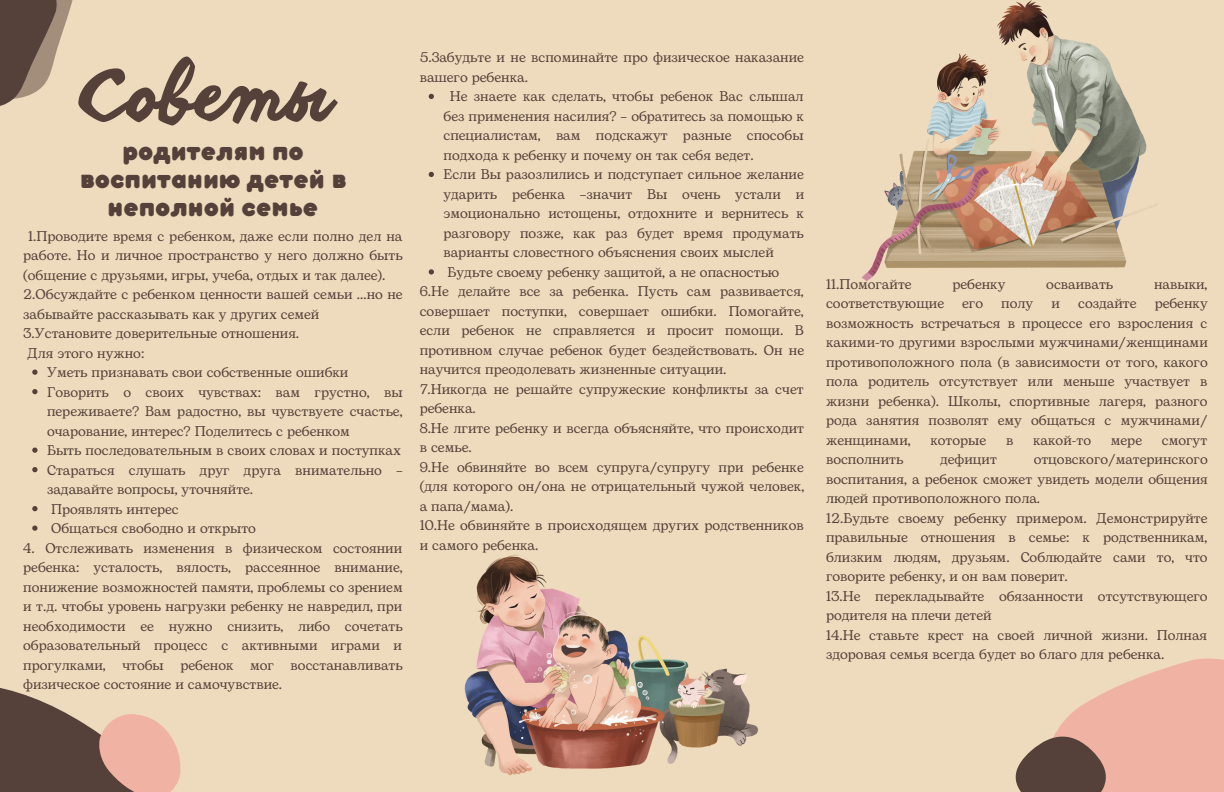
<style>
.page{position:relative;width:1224px;height:792px;background:#eedabc}
.page>*{position:absolute;margin:0;border:0;box-sizing:border-box;transform-origin:0 0}
.t1{font:72.6px "Anothershabby";color:#55413a}
.t2{font:800 27px/27.8px "Bubbleboddy Neue";color:#55413a;text-align:center}
.t3{font:14px/19.5px "Bogart";color:#55413a;text-align:justify}
</style>
<div class="page">
<svg style="left:0;top:688px;width:181px;height:104px"></svg>
<svg style="left:0;top:0;width:73px;height:106px"></svg>
<svg style="left:1015px;top:658px;width:209px;height:134px"></svg>
<svg style="left:429px;top:94px;width:5px;height:5px"></svg>
<svg style="left:429px;top:172px;width:5px;height:5px"></svg>
<svg style="left:429px;top:269px;width:5px;height:6px"></svg>
<img style="left:465px;top:554px;width:293px;height:222px">
<img style="left:861px;top:0;width:296px;height:281px">
<svg style="left:32px;top:370px;width:6px;height:5px"></svg>
<svg style="left:32px;top:389px;width:6px;height:5px"></svg>
<svg style="left:32px;top:448px;width:6px;height:5px"></svg>
<svg style="left:32px;top:467px;width:6px;height:5px"></svg>
<svg style="left:32px;top:506px;width:6px;height:5px"></svg>
<svg style="left:32px;top:526px;width:6px;height:5px"></svg>
<p class="t1" style="left:79px;top:55px;width:255px">Советы</p>
<p class="t2" style="left:80px;top:140px;width:268px">родителям по воспитанию детей в неполной семье</p>
<p class="t3" style="left:23px;top:227px;width:381px;text-indent:5px">1.Проводите время с ребенком, даже если полно дел на работе. Но и личное пространство у него должно быть (общение с друзьями, игры, учеба, отдых и так далее).</p>
<p class="t3" style="left:23px;top:285px;width:381px">2.Обсуждайте с ребенком ценности вашей семьи …но не забывайте рассказывать как у других семей</p>
<p class="t3" style="left:23px;top:324px;width:277px">3.Установите доверительные отношения.</p>
<p class="t3" style="left:27px;top:344px;width:118px">Для этого нужно:</p>
<p class="t3" style="left:47px;top:363px;width:303px">Уметь признавать свои собственные ошибки</p>
<p class="t3" style="left:47px;top:383px;width:357px">Говорить о своих чувствах: вам грустно, вы переживаете? Вам радостно, вы чувствуете счастье, очарование, интерес? Поделитесь с ребенком</p>
<p class="t3" style="left:47px;top:441px;width:355px">Быть последовательным в своих словах и поступках</p>
<p class="t3" style="left:47px;top:461px;width:357px">Стараться слушать друг друга внимательно – задавайте вопросы, уточняйте.</p>
<p class="t3" style="left:51px;top:500px;width:129px">Проявлять интерес</p>
<p class="t3" style="left:51px;top:519px;width:206px">Общаться свободно и открыто</p>
<p class="t3" style="left:23px;top:539px;width:381px">4. Отслеживать изменения в физическом состоянии ребенка: усталость, вялость, рассеянное внимание, понижение возможностей памяти, проблемы со зрением и т.д. чтобы уровень нагрузки ребенку не навредил, при необходимости ее нужно снизить, либо сочетать образовательный процесс с активными играми и прогулками, чтобы ребенок мог восстанавливать физическое состояние и самочувствие.</p>
<p class="t3" style="left:420px;top:48px;width:386px">5.Забудьте и не вспоминайте про физическое наказание вашего ребенка.</p>
<p class="t3" style="left:443px;top:87px;width:362px;text-indent:6px">Не знаете как сделать, чтобы ребенок Вас слышал без применения насилия? – обратитесь за помощью к специалистам, вам подскажут разные способы подхода к ребенку и почему он так себя ведет.</p>
<p class="t3" style="left:443px;top:165px;width:362px">Если Вы разозлились и подступает сильное желание ударить ребенка –значит Вы очень устали и эмоционально истощены, отдохните и вернитесь к разговору позже, как раз будет время продумать варианты словестного объяснения своих мыслей</p>
<p class="t3" style="left:448px;top:263px;width:333px">Будьте своему ребенку защитой, а не опасностью</p>
<p class="t3" style="left:420px;top:282px;width:386px">6.Не делайте все за ребенка. Пусть сам развивается, совершает поступки, совершает ошибки. Помогайте, если ребенок не справляется и просит помощи. В противном случае ребенок будет бездействовать. Он не научится преодолевать жизненные ситуации.</p>
<p class="t3" style="left:420px;top:380px;width:385px">7.Никогда не решайте супружеские конфликты за счет ребенка.</p>
<p class="t3" style="left:420px;top:419px;width:386px">8.Не лгите ребенку и всегда объясняйте, что происходит в семье.</p>
<p class="t3" style="left:420px;top:458px;width:386px">9.Не обвиняйте во всем супруга/супругу при ребенке (для которого он/она не отрицательный чужой человек, а папа/мама).</p>
<p class="t3" style="left:420px;top:516px;width:386px">10.Не обвиняйте в происходящем других родственников и самого ребенка.</p>
<p class="t3" style="left:826px;top:275px;width:87px">11.Помогайте</p>
<p class="t3" style="left:952px;top:275px;width:55px">ребенку</p>
<p class="t3" style="left:1046px;top:275px;width:68px">осваивать</p>
<p class="t3" style="left:1154px;top:275px;width:55px">навыки,</p>
<p class="t3" style="left:826px;top:294px;width:120px">соответствующие</p>
<p class="t3" style="left:962px;top:294px;width:22px">его</p>
<p class="t3" style="left:1001px;top:294px;width:34px">полу</p>
<p class="t3" style="left:1051px;top:294px;width:10px">и</p>
<p class="t3" style="left:1078px;top:294px;width:60px">создайте</p>
<p class="t3" style="left:826px;top:294px;width:383px;text-indent:329px">ребенку возможность встречаться в процессе его взросления с какими-то другими взрослыми мужчинами/женщинами противоположного пола (в зависимости от того, какого пола родитель отсутствует или меньше участвует в жизни ребенка). Школы, спортивные лагеря, разного рода занятия позволят ему общаться с мужчинами/ женщинами,</p>
<p class="t3" style="left:930px;top:431px;width:57px">которые</p>
<p class="t3" style="left:1006px;top:431px;width:9px">в</p>
<p class="t3" style="left:1033px;top:431px;width:59px">какой-то</p>
<p class="t3" style="left:1111px;top:431px;width:33px">мере</p>
<p class="t3" style="left:1162px;top:431px;width:47px">смогут</p>
<p class="t3" style="left:826px;top:450px;width:383px;text-indent:208px">отцовского/материнского воспитания, а ребенок сможет увидеть модели общения людей противоположного пола.</p>
<p class="t3" style="left:826px;top:509px;width:383px">12.Будьте своему ребенку примером. Демонстрируйте правильные отношения в семье: к родственникам, близким людям, друзьям. Соблюдайте сами то, что говорите ребенку, и он вам поверит.</p>
<p class="t3" style="left:826px;top:587px;width:383px">13.Не перекладывайте обязанности отсутствующего родителя на плечи детей</p>
<p class="t3" style="left:826px;top:626px;width:383px">14.Не ставьте крест на своей личной жизни. Полная здоровая семья всегда будет во благо для ребенка.</p>
<p class="t3" style="left:826px;top:450px;width:79px">восполнить</p>
<p class="t3" style="left:940px;top:450px;width:58px">дефицит</p>
</div>
